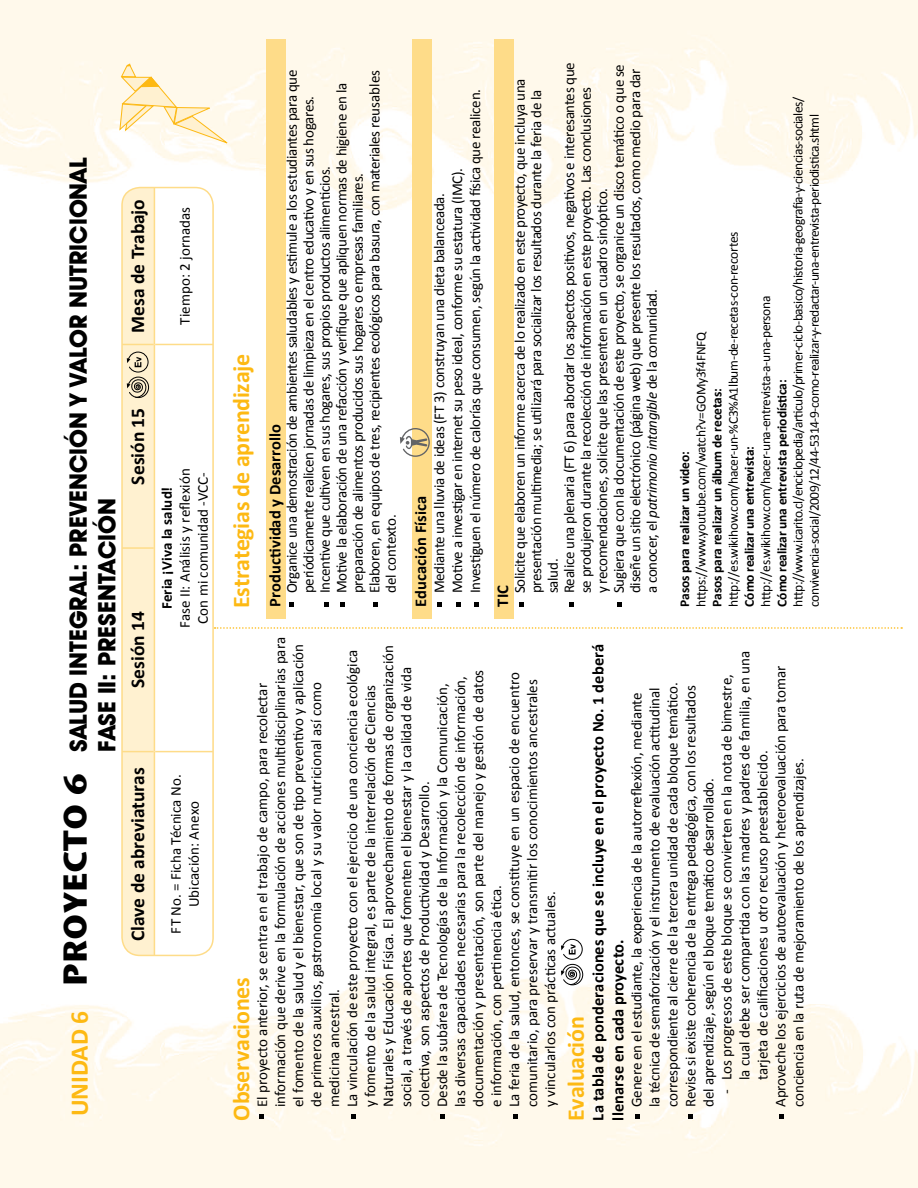
<style>
.page{position:relative;width:918px;height:1188px;background:#fff}
.page>*{position:absolute;margin:0;border:0;box-sizing:border-box;transform-origin:0 0}
.t1{font:700 25.5px "Calibri";letter-spacing:-.005em;color:#fdb913}
.t2{font:700 24px/28.8px "Avant Guard SW";color:#000}
.t3{font:700 24px "Calibri";letter-spacing:-.015em;color:#fdb913}
.t4{font:700 19.5px "Calibri";color:#000}
.t5{font:700 16.5px/19.8px "Calibri";color:#000}
.t6{font:15px/18px "Calibri";letter-spacing:-.01em;color:#000}
.t7{font:700 15px "Calibri";letter-spacing:.005em;color:#000}
.t8{font:13.5px/16.2px "Calibri";letter-spacing:-.035em;color:#000}
.t9{font:700 13.5px "Calibri";letter-spacing:-.01em;color:#000}
.s1{font-style:italic}
.s2{font-family:"Stone Sans ITC";font-size:33px}
.s3{font-family:"Avant Guard SW"}
</style>
<div class="page">
<img style="left:0;top:977px;width:918px;height:211px">
<svg style="left:260px;top:1115px;width:4px;height:4px"></svg>
<svg style="left:440px;top:1115px;width:5px;height:4px"></svg>
<svg style="left:513px;top:1115px;width:4px;height:4px"></svg>
<svg style="left:635px;top:1115px;width:5px;height:4px"></svg>
<svg style="left:688px;top:1115px;width:5px;height:4px"></svg>
<svg style="left:780px;top:1115px;width:4px;height:4px"></svg>
<svg style="left:351px;top:1115px;width:4px;height:4px"></svg>
<svg style="left:155px;top:188px;width:58px;height:767px"></svg>
<hr style="left:122px;top:956px;width:32px;height:1px;background:#fedc89">
<hr style="left:155px;top:956px;width:58px;height:1px;background:#fedc89">
<hr style="left:154px;top:752px;width:1px;height:203px;background:#fedc89">
<hr style="left:213px;top:752px;width:1px;height:203px;background:#fedc89">
<hr style="left:155px;top:751px;width:58px;height:1px;background:#fedc89">
<hr style="left:154px;top:548px;width:1px;height:204px;background:#fedc89">
<hr style="left:154px;top:344px;width:1px;height:204px;background:#fedc89">
<hr style="left:155px;top:344px;width:58px;height:1px;background:#fedc89">
<hr style="left:154px;top:188px;width:1px;height:156px;background:#fedc89">
<hr style="left:213px;top:188px;width:1px;height:156px;background:#fedc89">
<div style="left:121px;top:187px;width:93px;height:769px;border:2px solid #fedc89;border-radius:18px"></div>
<div style="left:267px;top:39px;width:19px;height:580px;background:#fedc89"></div>
<div style="left:412px;top:39px;width:19px;height:580px;background:#fedc89"></div>
<div style="left:495px;top:39px;width:19px;height:580px;background:#fedc89"></div>
<svg style="left:400px;top:428px;width:30px;height:29px"></svg>
<svg style="left:215px;top:627px;width:687px;height:2px"></svg>
<svg style="left:122px;top:188px;width:32px;height:767px;background:#fcedca"></svg>
<svg style="left:290px;top:602px;width:4px;height:5px"></svg>
<svg style="left:325px;top:602px;width:4px;height:5px"></svg>
<svg style="left:340px;top:602px;width:5px;height:5px"></svg>
<svg style="left:374px;top:602px;width:4px;height:5px"></svg>
<svg style="left:438px;top:602px;width:4px;height:5px"></svg>
<svg style="left:456px;top:602px;width:4px;height:5px"></svg>
<svg style="left:474px;top:602px;width:4px;height:5px"></svg>
<svg style="left:519px;top:602px;width:5px;height:5px"></svg>
<svg style="left:569px;top:602px;width:4px;height:5px"></svg>
<svg style="left:617px;top:602px;width:4px;height:5px"></svg>
<svg style="left:119px;top:63px;width:109px;height:81px;background:#fef2d6"></svg>
<svg style="left:561px;top:938px;width:23px;height:48px"></svg>
<p class="t6" style="left:512px;top:593px;width:533px;line-height:16.5px;rotate:-90deg">Solicite que elaboren un informe acerca de lo realizado en este proyecto, que incluya una presentación multimedia; se utilizará para socializar los resultados durante la feria de la salud.<br>Realice una plenaria (FT 6) para abordar los aspectos positivos, negativos e interesantes que se produjeron durante la recolección de información en este proyecto. Las conclusiones<br>y recomendaciones, solicite que las presenten en un cuadro sinóptico.<br>Sugiera que con la documentación de este proyecto, se organice un disco temático o que se diseñe un sitio electrónico (página web) que presente los resultados, como medio para dar a conocer, el <span class="s1">patrimonio intangible</span> de la comunidad.</p>
<p class="t6" style="left:284px;top:593px;width:525px;line-height:16.5px;rotate:-90deg">Organice una demostración de ambientes saludables y estimule a los estudiantes para que periódicamente realicen jornadas de limpieza en el centro educativo y en sus hogares.<br>Incentive que cultiven en sus hogares, sus propios productos alimenticios.<br>Motive la elaboración de una refacción y verifique que apliquen normas de higiene en la preparación de alimentos producidos sus hogares o empresas familiares.<br>Elaboren, en equipos de tres, recipientes ecológicos para basura, con materiales reusables del contexto.</p>
<p class="t6" style="left:430px;top:593px;width:506px;rotate:-90deg">Mediante una lluvia de ideas (FT 3) construyan una dieta balanceada.<br>Motive a investigar en internet su peso ideal, conforme su estatura (IMC).<br>Investiguen el número de calorías que consumen, según la actividad física que realicen.</p>
<p class="t8" style="left:790px;top:607px;width:512px;rotate:-90deg">http://www.icarito.cl/enciclopedia/articulo/primer-ciclo-basico/historia-geografia-y-ciencias-sociales/ convivencia-social/2009/12/44-5314-9-como-realizar-y-redactar-una-entrevista-periodistica.shtml</p>
<h2 class="t2" style="left:64px;top:752px;width:596px;text-indent:-234px;rotate:-90deg"><span class="s2">PROYECTO 6</span> Salud integral: prevención y valor nutricional<br>Fase II: Presentación</h2>
<h3 class="t4" style="left:125px;top:333px;width:135px;rotate:-90deg">Mesa de Trabajo</h3>
<p class="t6" style="left:176px;top:325px;width:119px;rotate:-90deg">Tiempo: 2 jornadas</p>
<p class="t8" style="left:725px;top:607px;width:377px;rotate:-90deg">http://es.wikihow.com/hacer-un-%C3%A1lbum-de-recetas-con-recortes</p>
<p class="t8" style="left:758px;top:607px;width:313px;rotate:-90deg">http://es.wikihow.com/hacer-una-entrevista-a-una-persona</p>
<p class="t8" style="left:693px;top:607px;width:276px;rotate:-90deg">https://www.youtube.com/watch?v=GOMy3f4FNFQ</p>
<h2 class="t3" style="left:226px;top:608px;width:255px;rotate:-90deg">Estrategias de aprendizaje</h2>
<p class="t9" style="left:773px;top:607px;width:229px;rotate:-90deg">Cómo realizar una entrevista periodística:</p>
<p class="t9" style="left:708px;top:607px;width:220px;rotate:-90deg">Pasos para realizar un álbum de recetas:</p>
<h3 class="t4" style="left:125px;top:485px;width:78px;rotate:-90deg">Sesión 15</h3>
<p class="t5" style="left:265px;top:607px;width:184px;rotate:-90deg">Productividad y Desarrollo</p>
<p class="t9" style="left:741px;top:607px;width:162px;rotate:-90deg">Cómo realizar una entrevista:</p>
<p class="t9" style="left:676px;top:607px;width:157px;rotate:-90deg">Pasos para realizar un video:</p>
<p class="t6" style="left:176px;top:628px;width:161px;rotate:-90deg">Fase II: Análisis y reflexión<br>Con mi comunidad -VCC-</p>
<p class="t7" style="left:157px;top:609px;width:124px;rotate:-90deg">Feria ¡Viva la salud!</p>
<p class="t5" style="left:411px;top:607px;width:112px;rotate:-90deg">Educación Física</p>
<p class="t5" style="left:493px;top:607px;width:23px;rotate:-90deg">TIC</p>
<h3 class="t4" style="left:125px;top:688px;width:78px;rotate:-90deg">Sesión 14</h3>
<p class="t6" style="left:253px;top:1107px;width:471px;rotate:-90deg">El proyecto anterior, se centra en el trabajo de campo, para recolectar información que derive en la formulación de acciones multidisciplinarias para el fomento de la salud y el bienestar, que son de tipo preventivo y aplicación de primeros auxilios, gastronomía local y su valor nutricional así como medicina ancestral.<br>La vinculación de este proyecto con el ejercicio de una conciencia ecológica<br>y fomento de la salud integral, es parte de la interrelación de Ciencias Naturales y Educación Física. El aprovechamiento de formas de organización social, a través de aportes que fomenten el bienestar y la calidad de vida colectiva, son aspectos de Productividad y Desarrollo.<br>Desde la subárea de Tecnologías de la Información y la Comunicación,<br>las diversas capacidades necesarias para la recolección de información, documentación y presentación, son parte del manejo y gestión de datos<br>e información, con pertinencia ética.<br>La feria de la salud, entonces, se constituye en un espacio de encuentro comunitario, para preservar y transmitir los conocimientos ancestrales<br>y vincularlos con prácticas actuales.</p>
<p class="t5" style="left:588px;top:1120px;width:478px;rotate:-90deg">La tabla de ponderaciones que se incluye en el proyecto No. 1 deberá llenarse en cada proyecto.</p>
<p class="t6" style="left:735px;top:1080px;width:430px;rotate:-90deg">la cual debe ser compartida con las madres y padres de familia, en una</p>
<p class="t6" style="left:771px;top:1107px;width:442px;rotate:-90deg">Aproveche los ejercicios de autoevaluación y heteroevaluación para tomar</p>
<p class="t6" style="left:627px;top:1107px;width:426px;rotate:-90deg">Genere en el estudiante, la experiencia de la autorreflexión, mediante la técnica de semaforización y el instrumento de evaluación actitudinal correspondiente al cierre de la tercera unidad de cada bloque temático.<br>Revise si existe coherencia de la entrega pedagógica, con los resultados del aprendizaje, según el bloque temático desarrollado.</p>
<p class="t6" style="left:717px;top:1094px;width:421px;rotate:-90deg"><span class="s3">-</span> Los progresos de este bloque se convierten en la nota de bimestre,</p>
<p class="t6" style="left:753px;top:1080px;width:331px;rotate:-90deg">tarjeta de calificaciones u otro recurso preestablecido.</p>
<p class="t6" style="left:789px;top:1107px;width:350px;rotate:-90deg">conciencia en la ruta de mejoramiento de los aprendizajes.</p>
<h3 class="t4" style="left:125px;top:941px;width:175px;rotate:-90deg">Clave de abreviaturas</h3>
<p class="t6" style="left:167px;top:934px;width:161px;text-align:center;rotate:-90deg">FT No. = Ficha Técnica No.<br>Ubicación: Anexo</p>
<h2 class="t3" style="left:226px;top:1120px;width:145px;rotate:-90deg">Observaciones</h2>
<h1 class="t1" style="left:63px;top:1116px;width:107px;rotate:-90deg">UNIDAD 6</h1>
<h2 class="t3" style="left:561px;top:1120px;width:106px;rotate:-90deg">Evaluación</h2>
</div>
